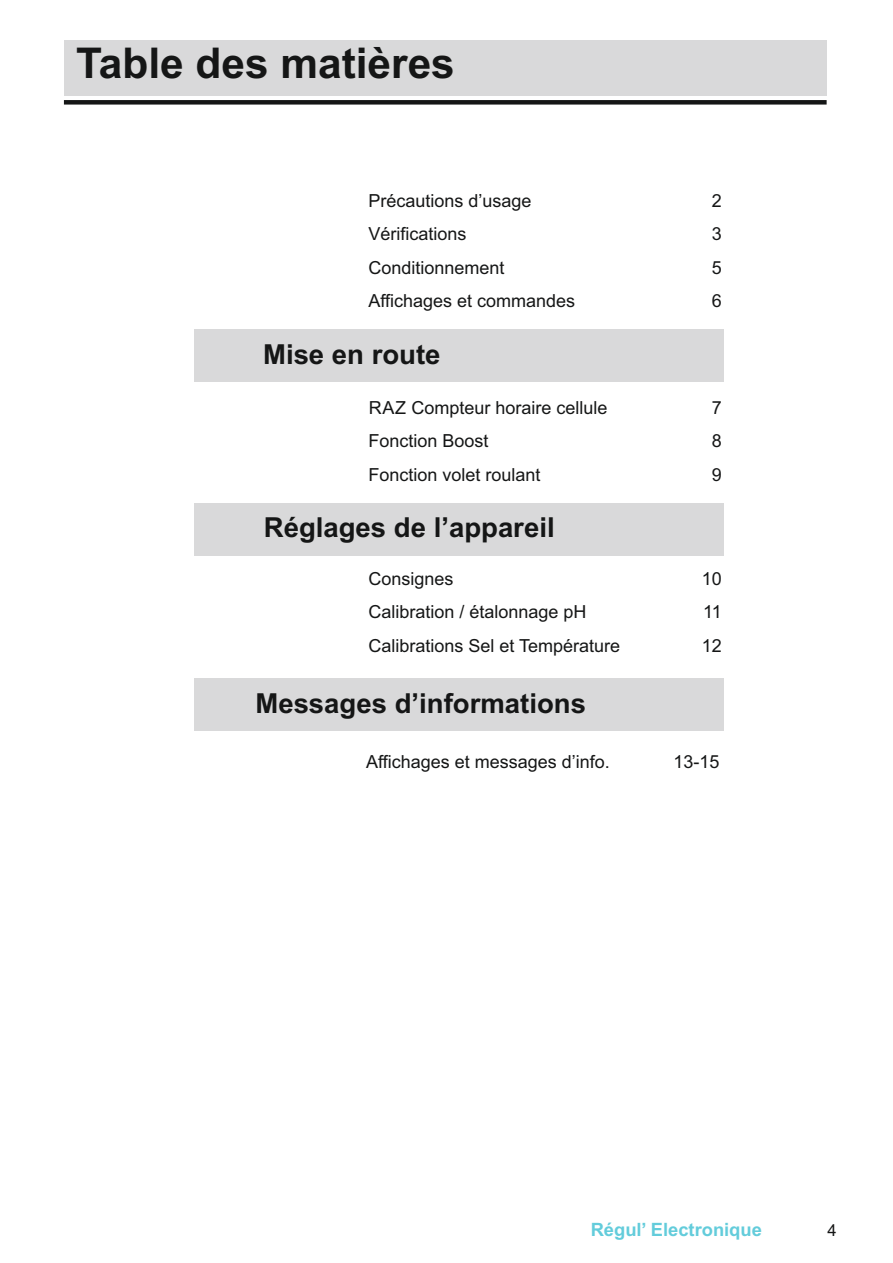
<style>
.page{position:relative;width:893px;height:1263px;background:#fff}
.page>*{position:absolute;margin:0;border:0;box-sizing:border-box;transform-origin:0 0}
.t1{font:700 42.45px "Arial";color:#151616}
.t2{font:700 27.6px "Arial";color:#151616}
.t3{font:700 18.3px "Arial";color:#63ccdb}
.t4{font:18px "Arial";color:#151616}
.t5{font:16.5px "Arial";color:#151616}
</style>
<div class="page">
<div style="left:64px;top:41px;width:763px;height:55px;background:#d9d9da"></div>
<div style="left:64px;top:100px;width:763px;height:5px;background:#151616"></div>
<div style="left:194px;top:503px;width:530px;height:52px;background:#d9d9da"></div>
<div style="left:194px;top:330px;width:530px;height:52px;background:#d9d9da"></div>
<div style="left:194px;top:678px;width:530px;height:52px;background:#d9d9da"></div>
<h1 class="t1" style="left:76px;top:47px;width:380px">Table des matières</h1>
<p class="t4" style="left:368px;top:194px;width:165px">Précautions d’usage</p>
<p class="t4" style="left:712px;top:194px;width:12px">2</p>
<p class="t4" style="left:368px;top:227px;width:100px">Vérifications</p>
<p class="t4" style="left:712px;top:227px;width:12px">3</p>
<p class="t4" style="left:368px;top:261px;width:138px">Conditionnement</p>
<p class="t4" style="left:712px;top:261px;width:12px">5</p>
<p class="t4" style="left:368px;top:294px;width:208px">Affichages et commandes</p>
<p class="t4" style="left:712px;top:294px;width:12px">6</p>
<h2 class="t2" style="left:263px;top:344px;width:179px">Mise en route</h2>
<p class="t4" style="left:369px;top:400px;width:240px">RAZ Compteur horaire cellule</p>
<p class="t4" style="left:712px;top:400px;width:12px">7</p>
<p class="t4" style="left:368px;top:434px;width:122px">Fonction Boost</p>
<p class="t4" style="left:712px;top:434px;width:12px">8</p>
<p class="t4" style="left:368px;top:467px;width:174px">Fonction volet roulant</p>
<p class="t4" style="left:712px;top:467px;width:12px">9</p>
<h2 class="t2" style="left:264px;top:516px;width:292px">Réglages de l’appareil</h2>
<p class="t4" style="left:368px;top:571px;width:87px">Consignes</p>
<p class="t4" style="left:702px;top:571px;width:22px">10</p>
<p class="t4" style="left:368px;top:605px;width:220px">Calibration / étalonnage pH</p>
<p class="t4" style="left:703px;top:605px;width:20px">11</p>
<p class="t4" style="left:368px;top:638px;width:253px">Calibrations Sel et Température</p>
<p class="t4" style="left:702px;top:638px;width:22px">12</p>
<h2 class="t2" style="left:255px;top:692px;width:332px">Messages d’informations</h2>
<p class="t4" style="left:366px;top:755px;width:245px">Affichages et messages d’info.</p>
<p class="t4" style="left:673px;top:755px;width:48px">13-15</p>
<p class="t3" style="left:591px;top:1223px;width:173px">Régul’ Electronique</p>
<p class="t5" style="left:828px;top:1223px;width:11px">4</p>
</div>
